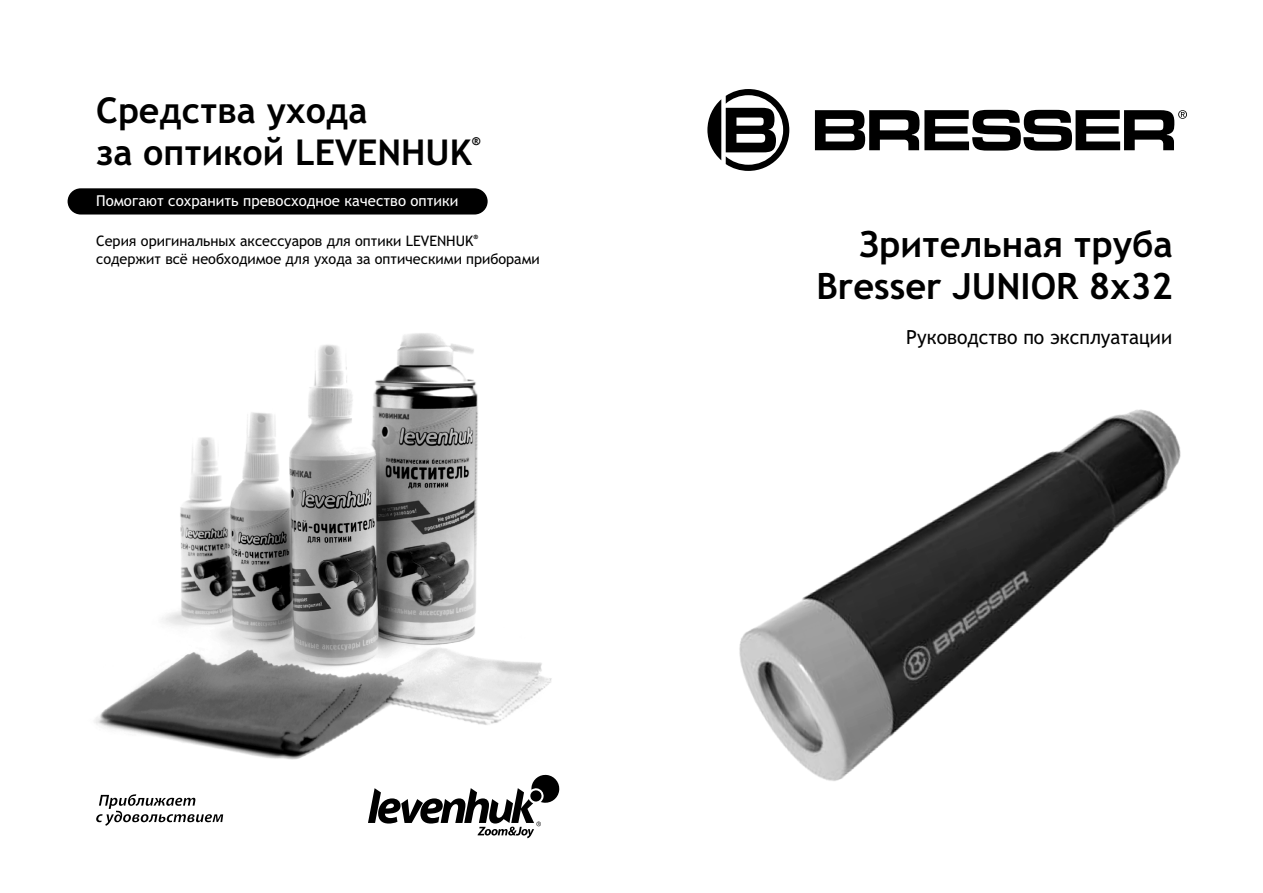
<style>
.page{position:relative;width:1263px;height:893px;background:#fff}
.page>*{position:absolute;margin:0;border:0;box-sizing:border-box;transform-origin:0 0}
.t1{font:700 36.15px/42px "Trebuchet MS";color:#000;text-align:right}
.t2{font:700 35.7px "Trebuchet MS";color:#000}
.t3{font:19.35px "Trebuchet MS";color:#000}
.t4{font:15px "Trebuchet MS";color:#fff}
.t5{font:14.4px/18px "Trebuchet MS";color:#000}
.t6{font:700 11.85px "Trebuchet MS";color:#000}
.t7{font:700 6.45px "Trebuchet MS";color:#000}
</style>
<div class="page">
<div style="left:68px;top:188px;width:420px;height:26px;background:#000"></div>
<img style="left:94px;top:333px;width:458px;height:427px">
<svg style="left:368px;top:774px;width:192px;height:64px"></svg>
<svg style="left:96px;top:794px;width:127px;height:32px"></svg>
<svg style="left:707px;top:89px;width:480px;height:82px"></svg>
<img style="left:739px;top:409px;width:442px;height:372px">
<h2 class="t2" style="left:96px;top:96px;width:273px">Средства ухода</h2>
<h2 class="t2" style="left:96px;top:139px;width:377px">за оптикой LEVENHUK</h2>
<p class="t6" style="left:472px;top:136px;width:10px">®</p>
<p class="t4" style="left:96px;top:195px;width:364px">Помогают сохранить превосходное качество оптики</p>
<p class="t7" style="left:473px;top:234px;width:6px">®</p>
<p class="t5" style="left:96px;top:233px;width:445px">Серия оригинальных аксессуаров для оптики LEVENHUK содержит всё необходимое для ухода за оптическими приборами</p>
<h1 class="t1" style="left:816px;top:226px;width:358px">Зрительная труба<br>Bresser JUNIOR 8x32</h1>
<h3 class="t3" style="left:906px;top:329px;width:267px">Руководство по эксплуатации</h3>
</div>
